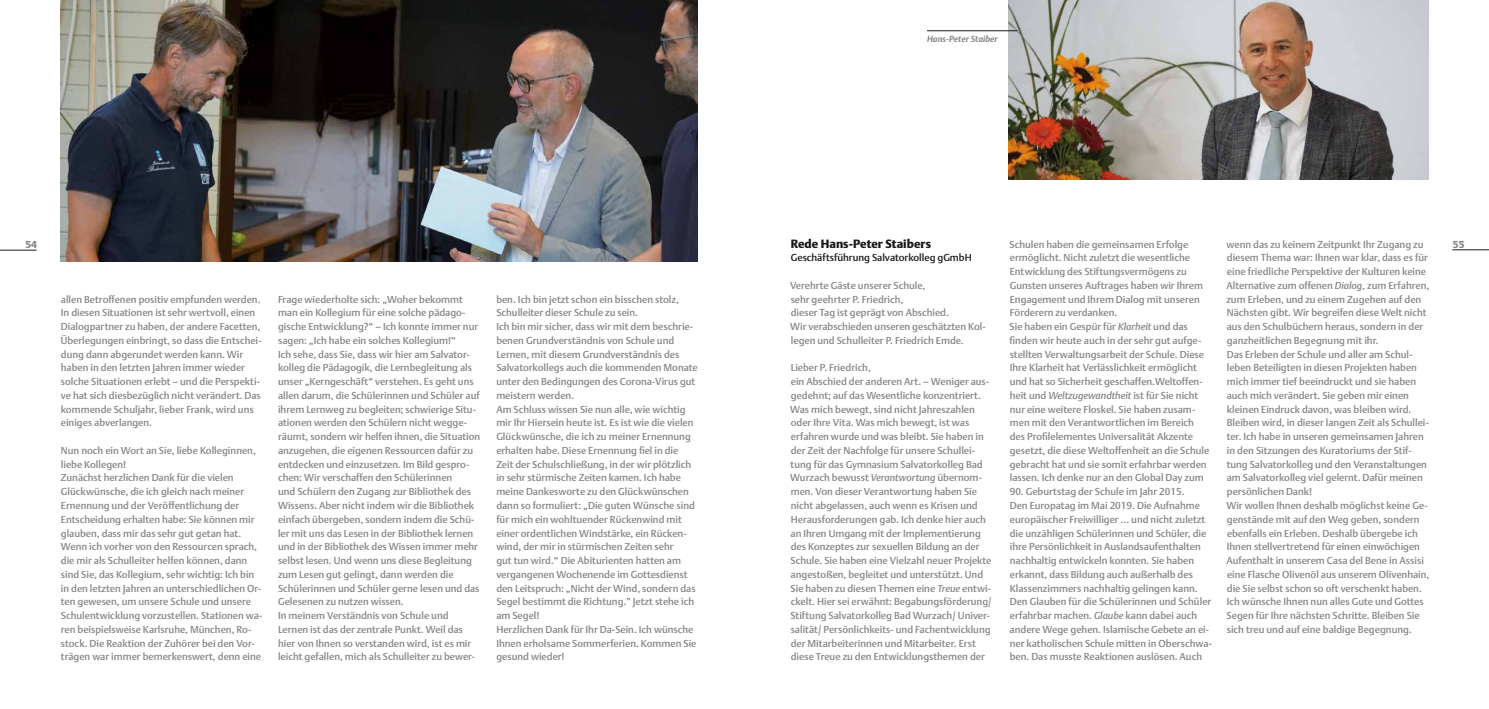
<style>
.page{position:relative;width:1489px;height:709px;background:#fff}
.page>*{position:absolute;margin:0;border:0;box-sizing:border-box;transform-origin:0 0}
.t1{font:11.88px "DTL Argo T Black";color:#1a1a18}
.t2{font:10px/13.8px "DTL Argo T Medium";color:#878786}
.t3{font:10px "DTL Argo T Medium";color:#1a1a18}
.t4{font:10px "DTL Argo T Black";color:#878786}
.t5{font:italic 700 8.75px "DTL Argo T";color:#878786}
.s1{font-style:italic}
</style>
<div class="page">
<hr style="left:1452px;top:249px;width:36px;height:1px;background:#1a1a18">
<hr style="left:0;top:250px;width:37px;height:1px;background:#1a1a18">
<img style="left:1008px;top:0;width:420px;height:179px">
<hr style="left:927px;top:30px;width:90px;height:1px;background:#1a1a18">
<img style="left:60px;top:0;width:637px;height:261px">
<p class="t5" style="left:927px;top:34px;width:72px">Hans-Peter Staiber</p>
<p class="t4" style="left:25px;top:238px;width:13px">54</p>
<p class="t1" style="left:790px;top:236px;width:142px">Rede Hans-Peter Staibers</p>
<p class="t4" style="left:1452px;top:238px;width:13px">55</p>
<p class="t3" style="left:790px;top:252px;width:182px">Geschäftsführung Salvatorkolleg gGmbH</p>
<p class="t2" style="left:790px;top:278px;width:197px">Verehrte Gäste unserer Schule,<br>sehr geehrter P. Friedrich,<br>dieser Tag ist geprägt von Abschied.<br>Wir verabschieden unseren geschätzten Kol&shy;legen und Schulleiter P. Friedrich Emde.</p>
<p class="t2" style="left:790px;top:361px;width:203px">Lieber P. Friedrich,<br>ein Abschied der anderen Art. – Weniger aus&shy;gedehnt; auf das Wesentliche konzentriert.<br>Was mich bewegt, sind nicht Jahreszahlen oder Ihre Vita. Was mich bewegt, ist was erfahren wurde und was bleibt. Sie haben in der Zeit der Nachfolge für unsere Schullei&shy;tung für das Gymnasium Salvatorkolleg Bad Wurzach bewusst <span class="s1">Verantwortung</span> übernom&shy;men. Von dieser Verantwortung haben Sie nicht abgelassen, auch wenn es Krisen und Herausforderungen gab. Ich denke hier auch an Ihren Umgang mit der Implementierung des Konzeptes zur sexuellen Bildung an der Schule. Sie haben eine Vielzahl neuer Projekte angestoßen, begleitet und unterstützt. Und Sie haben zu diesen Themen eine <span class="s1">Treue</span> entwi&shy;ckelt. Hier sei erwähnt: Begabungsförderung/ Stiftung Salvatorkolleg Bad Wurzach/ Univer&shy;salität/ Persönlichkeits- und Fachentwicklung der Mitarbeiterinnen und Mitarbeiter. Erst diese Treue zu den Entwicklungsthemen der</p>
<p class="t2" style="left:1009px;top:237px;width:201px">Schulen haben die gemeinsamen Erfolge ermöglicht. Nicht zuletzt die wesentliche Entwicklung des Stiftungsvermögens zu Gunsten unseres Auftrages haben wir Ihrem Engagement und Ihrem Dialog mit unseren Förderern zu verdanken.<br>Sie haben ein Gespür für <span class="s1">Klarheit</span> und das finden wir heute auch in der sehr gut aufge&shy;stellten Verwaltungsarbeit der Schule. Diese Ihre Klarheit hat Verlässlichkeit ermöglicht und hat so Sicherheit geschaffen.Weltoffen&shy;heit und <span class="s1">Weltzugewandtheit</span> ist für Sie nicht nur eine weitere Floskel. Sie haben zusam&shy;men mit den Verantwortlichen im Bereich des Profilelementes Universalität Akzente gesetzt, die diese Weltoffenheit an die Schule gebracht hat und sie somit erfahrbar werden lassen. Ich denke nur an den Global Day zum</p>
<p class="t2" style="left:1009px;top:485px;width:204px">90. Geburtstag der Schule im Jahr 2015.<br>Den Europatag im Mai 2019. Die Aufnahme europäischer Freiwilliger … und nicht zuletzt die unzähligen Schülerinnen und Schüler, die ihre Persönlichkeit in Auslandsaufenthalten nachhaltig entwickeln konnten. Sie haben erkannt, dass Bildung auch außerhalb des Klassenzimmers nachhaltig gelingen kann.<br>Den Glauben für die Schülerinnen und Schüler erfahrbar machen. <span class="s1">Glaube</span> kann dabei auch andere Wege gehen. Islamische Gebete an ei&shy;ner katholischen Schule mitten in Oberschwa&shy;ben. Das musste Reaktionen auslösen. Auch</p>
<p class="t2" style="left:1226px;top:237px;width:204px">wenn das zu keinem Zeitpunkt Ihr Zugang zu diesem Thema war: Ihnen war klar, dass es für eine friedliche Perspektive der Kulturen keine Alternative zum offenen <span class="s1">Dialog</span>, zum Erfahren, zum Erleben, und zu einem Zugehen auf den Nächsten gibt. Wir begreifen diese Welt nicht aus den Schulbüchern heraus, sondern in der ganzheitlichen Begegnung mit ihr.<br>Das Erleben der Schule und aller am Schul&shy;leben Beteiligten in diesen Projekten haben mich immer tief beeindruckt und sie haben auch mich verändert. Sie geben mir einen kleinen Eindruck davon, was bleiben wird.<br>Bleiben wird, in dieser langen Zeit als Schullei&shy;ter. Ich habe in unseren gemeinsamen Jahren in den Sitzungen des Kuratoriums der Stif&shy;tung Salvatorkolleg und den Veranstaltungen am Salvatorkolleg viel gelernt. Dafür meinen persönlichen Dank!<br>Wir wollen Ihnen deshalb möglichst keine Ge&shy;genstände mit auf den Weg geben, sondern ebenfalls ein Erleben. Deshalb übergebe ich Ihnen stellvertretend für einen einwöchigen Aufenthalt in unserem Casa del Bene in Assisi eine Flasche Olivenöl aus unserem Olivenhain, die Sie selbst schon so oft verschenkt haben.<br>Ich wünsche Ihnen nun alles Gute und Gottes Segen für Ihre nächsten Schritte. Bleiben Sie sich treu und auf eine baldige Begegnung.</p>
<p class="t2" style="left:61px;top:292px;width:202px">allen Betroffenen positiv empfunden werden.<br>In diesen Situationen ist sehr wertvoll, einen Dialogpartner zu haben, der andere Facetten, Überlegungen einbringt, so dass die Entschei&shy;dung dann abgerundet werden kann. Wir haben in den letzten Jahren immer wieder solche Situationen erlebt – und die Perspekti&shy;ve hat sich diesbezüglich nicht verändert. Das kommende Schuljahr, lieber Frank, wird uns einiges abverlangen.</p>
<p class="t2" style="left:61px;top:443px;width:203px">Nun noch ein Wort an Sie, liebe Kolleginnen, liebe Kollegen!<br>Zunächst herzlichen Dank für die vielen Glückwünsche, die ich gleich nach meiner Ernennung und der Veröffentlichung der Entscheidung erhalten habe: Sie können mir glauben, dass mir das sehr gut getan hat.<br>Wenn ich vorher von den Ressourcen sprach, die mir als Schulleiter helfen können, dann sind Sie, das Kollegium, sehr wichtig: Ich bin in den letzten Jahren an unterschiedlichen Or&shy;ten gewesen, um unsere Schule und unsere Schulentwicklung vorzustellen. Stationen wa&shy;ren beispielsweise Karlsruhe, München, Ro&shy;stock. Die Reaktion der Zuhörer bei den Vor&shy;trägen war immer bemerkenswert, denn eine</p>
<p class="t2" style="left:278px;top:292px;width:204px">Frage wiederholte sich: „Woher bekommt man ein Kollegium für eine solche pädago&shy;gische Entwicklung?“ – Ich konnte immer nur sagen: „Ich habe ein solches Kollegium!“<br>Ich sehe, dass Sie, dass wir hier am Salvator&shy;kolleg die Pädagogik, die Lernbegleitung als unser „Kerngeschäft“ verstehen. Es geht uns allen darum, die Schülerinnen und Schüler auf ihrem Lernweg zu begleiten; schwierige Situ&shy;ationen werden den Schülern nicht wegge&shy;räumt, sondern wir helfen ihnen, die Situation anzugehen, die eigenen Ressourcen dafür zu entdecken und einzusetzen. Im Bild gespro&shy;chen: Wir verschaffen den Schülerinnen<br>und Schülern den Zugang zur Bibliothek des Wissens. Aber nicht indem wir die Bibliothek einfach übergeben, sondern indem die Schü&shy;ler mit uns das Lesen in der Bibliothek lernen und in der Bibliothek des Wissen immer mehr selbst lesen. Und wenn uns diese Begleitung zum Lesen gut gelingt, dann werden die Schülerinnen und Schüler gerne lesen und das Gelesenen zu nutzen wissen.<br>In meinem Verständnis von Schule und Lernen ist das der zentrale Punkt. Weil das hier von Ihnen so verstanden wird, ist es mir leicht gefallen, mich als Schulleiter zu bewer-</p>
<p class="t2" style="left:496px;top:292px;width:203px">ben. Ich bin jetzt schon ein bisschen stolz, Schulleiter dieser Schule zu sein.<br>Ich bin mir sicher, dass wir mit dem beschrie&shy;benen Grundverständnis von Schule und Lernen, mit diesem Grundverständnis des Salvatorkollegs auch die kommenden Monate unter den Bedingungen des Corona-Virus gut meistern werden.<br>Am Schluss wissen Sie nun alle, wie wichtig mir Ihr Hiersein heute ist. Es ist wie die vielen Glückwünsche, die ich zu meiner Ernennung erhalten habe. Diese Ernennung fiel in die Zeit der Schulschließung, in der wir plötzlich in sehr stürmische Zeiten kamen. Ich habe meine Dankesworte zu den Glückwünschen dann so formuliert: „Die guten Wünsche sind für mich ein wohltuender Rückenwind mit einer ordentlichen Windstärke, ein Rücken&shy;wind, der mir in stürmischen Zeiten sehr<br>gut tun wird.“ Die Abiturienten hatten am vergangenen Wochenende im Gottesdienst den Leitspruch: „Nicht der Wind, sondern das Segel bestimmt die Richtung.” Jetzt stehe ich am Segel!<br>Herzlichen Dank für Ihr Da-Sein. Ich wünsche Ihnen erholsame Sommerferien. Kommen Sie gesund wieder!</p>
</div>
